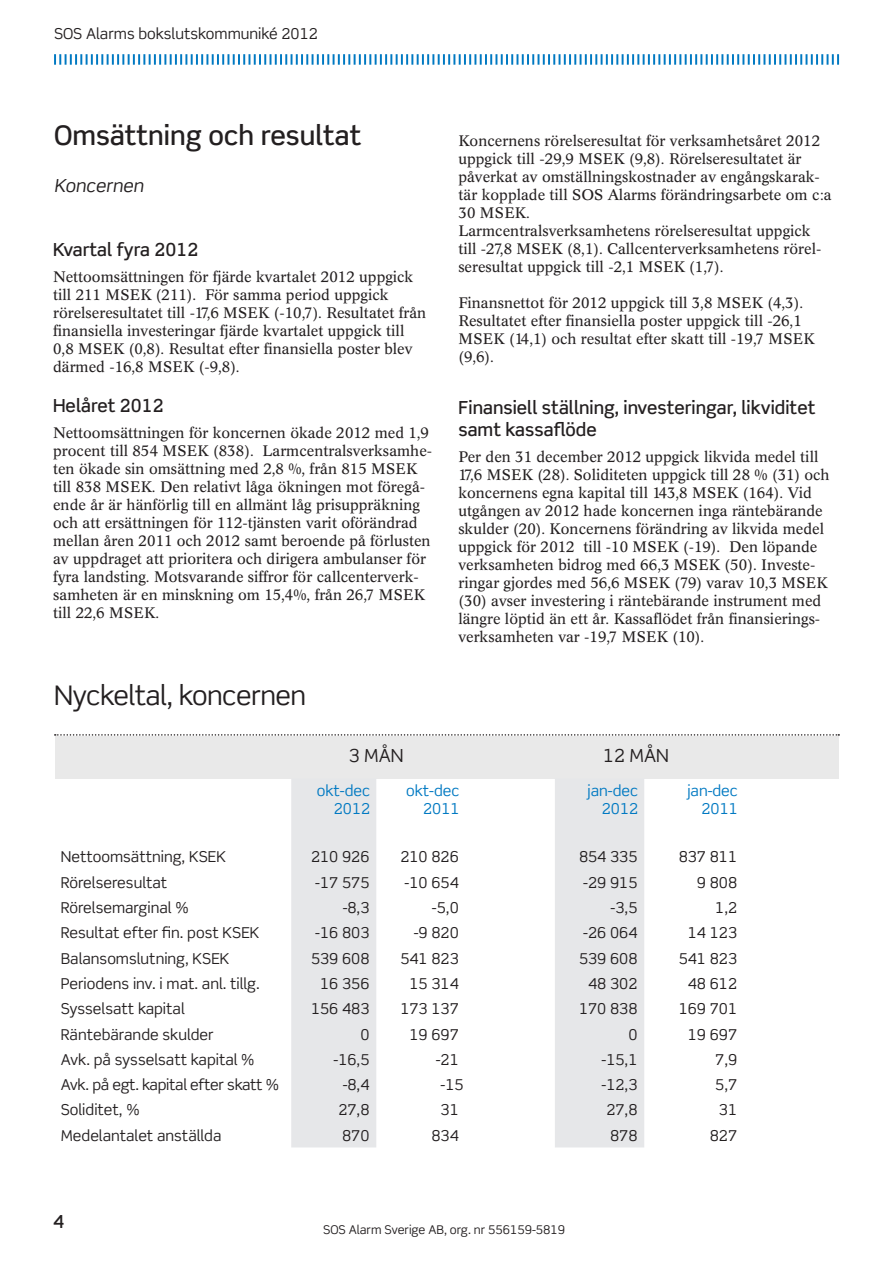
<style>
.page{position:relative;width:893px;height:1263px;background:#fff}
.page>*{position:absolute;margin:0;border:0;box-sizing:border-box;transform-origin:0 0}
.SOS_Alarm_Rubrik{font:500 27px "Scene Corporate";color:#231f20}
.SOS_Alarm_Rubrik-2{font:27px "Scene Corporate";letter-spacing:-.02em;color:#231f20}
.SOS_Alarm_Rubrik-3{font:500 18px/21.6px "Scene Corporate";color:#231f20}
.SOS_Alarm_Rubrik-4{font:italic 18px "Scene Corporate";color:#231f20}
.SOS_Alarm_Rubrik-5{font:18px "Scene Corporate";color:#231f20}
.SOSAlarm_brödtext{font:15px/18px "Concorde BE";color:#231f20}
.SOS_Alarm_Rubrik-6{font:15px "Scene Corporate";color:#231f20}
.SOS_Alarm_Rubrik-7{font:15px/18px "Scene Corporate";color:#0079c2;text-align:right}
.SOS_Alarm_Rubrik-8{font:15px "Scene Corporate";letter-spacing:-.02em;color:#231f20}
.t1{font:12px "Scene Corporate";color:#231f20}
</style>
<div class="page">
<svg style="left:54px;top:54px;width:785px;height:11px"></svg>
<svg style="left:55px;top:734px;width:784px;height:2px"></svg>
<div style="left:55px;top:736px;width:783px;height:43px;background:#e9e9e9"></div>
<svg style="left:291px;top:779px;width:353px;height:368px"></svg>
<p class="SOS_Alarm_Rubrik-6" style="left:54px;top:25px;width:265px">SOS Alarms bokslutskommuniké 2012</p>
<p class="SOS_Alarm_Rubrik" style="left:54px;top:119px;width:309px">Omsättning och resultat</p>
<p class="SOS_Alarm_Rubrik-4" style="left:54px;top:174px;width:91px">Koncernen</p>
<p class="SOS_Alarm_Rubrik-3" style="left:53px;top:238px;width:147px">Kvartal fyra 2012</p>
<p class="SOSAlarm_brödtext" style="left:53px;top:268px;width:375px">Nettoomsättningen för fjärde kvartalet 2012 uppgick till 211 MSEK (211). För samma period uppgick rörelseresultatet till -17,6 MSEK (-10,7). Resultatet från finansiella investeringar fjärde kvartalet uppgick till 0,8 MSEK (0,8). Resultat efter finansiella poster blev därmed -16,8 MSEK (-9,8).</p>
<p class="SOS_Alarm_Rubrik-3" style="left:53px;top:394px;width:112px">Helåret 2012</p>
<p class="SOSAlarm_brödtext" style="left:53px;top:424px;width:381px">Nettoomsättningen för koncernen ökade 2012 med 1,9 procent till 854 MSEK (838). Larmcentralsverksamhe&shy;ten ökade sin omsättning med 2,8 %, från 815 MSEK till 838 MSEK. Den relativt låga ökningen mot föregå&shy;ende år är hänförlig till en allmänt låg prisuppräkning och att ersättningen för 112-tjänsten varit oförändrad mellan åren 2011 och 2012 samt beroende på förlusten av uppdraget att prioritera och dirigera ambulanser för fyra landsting. Motsvarande siffror för callcenterverk&shy;samheten är en minskning om 15,4%, från 26,7 MSEK till 22,6 MSEK.</p>
<p class="SOS_Alarm_Rubrik-2" style="left:54px;top:678px;width:254px">Nyckeltal, koncernen</p>
<p class="SOSAlarm_brödtext" style="left:458px;top:132px;width:375px">Koncernens rörelseresultat för verksamhetsåret 2012 uppgick till -29,9 MSEK (9,8). Rörelseresultatet är påverkat av omställningskostnader av engångskarak&shy;tär kopplade till SOS Alarms förändringsarbete om c:a 30 MSEK.</p>
<p class="SOSAlarm_brödtext" style="left:458px;top:222px;width:364px">Larmcentralsverksamhetens rörelseresultat uppgick till -27,8 MSEK (8,1). Callcenterverksamhetens rörel&shy;seresultat uppgick till -2,1 MSEK (1,7).</p>
<p class="SOSAlarm_brödtext" style="left:458px;top:294px;width:358px">Finansnettot för 2012 uppgick till 3,8 MSEK (4,3).<br>Resultatet efter finansiella poster uppgick till -26,1<br>MSEK (14,1) och resultat efter skatt till -19,7 MSEK (9,6).</p>
<p class="SOS_Alarm_Rubrik-3" style="left:458px;top:396px;width:359px">Finansiell ställning, investeringar, likviditet samt kassaflöde</p>
<p class="SOSAlarm_brödtext" style="left:458px;top:448px;width:373px">Per den 31 december 2012 uppgick likvida medel till 17,6 MSEK (28). Soliditeten uppgick till 28 % (31) och koncernens egna kapital till 143,8 MSEK (164). Vid utgången av 2012 hade koncernen inga räntebärande skulder (20). Koncernens förändring av likvida medel uppgick för 2012 till -10 MSEK (-19). Den löpande verksamheten bidrog med 66,3 MSEK (50). Investe&shy;ringar gjordes med 56,6 MSEK (79) varav 10,3 MSEK (30) avser investering i räntebärande instrument med längre löptid än ett år. Kassaflödet från finansierings&shy;verksamheten var -19,7 MSEK (10).</p>
<p class="SOS_Alarm_Rubrik-5" style="left:349px;top:744px;width:56px">3 MÅN</p>
<p class="SOS_Alarm_Rubrik-5" style="left:603px;top:744px;width:67px">12 MÅN</p>
<p class="SOS_Alarm_Rubrik-7" style="left:317px;top:782px;width:55px">okt-dec<br>2012</p>
<p class="SOS_Alarm_Rubrik-7" style="left:406px;top:782px;width:55px">okt-dec<br>2011</p>
<p class="SOS_Alarm_Rubrik-7" style="left:588px;top:782px;width:52px">jan-dec<br>2012</p>
<p class="SOS_Alarm_Rubrik-7" style="left:687px;top:782px;width:52px">jan-dec<br>2011</p>
<p class="SOS_Alarm_Rubrik-6" style="left:61px;top:848px;width:167px">Nettoomsättning, KSEK</p>
<p class="SOS_Alarm_Rubrik-6" style="left:311px;top:848px;width:60px">210 926</p>
<p class="SOS_Alarm_Rubrik-6" style="left:400px;top:848px;width:60px">210 826</p>
<p class="SOS_Alarm_Rubrik-6" style="left:579px;top:848px;width:60px">854 335</p>
<p class="SOS_Alarm_Rubrik-6" style="left:679px;top:848px;width:60px">837 811</p>
<p class="SOS_Alarm_Rubrik-6" style="left:61px;top:873px;width:108px">Rörelseresultat</p>
<p class="SOS_Alarm_Rubrik-6" style="left:315px;top:873px;width:56px">-17 575</p>
<p class="SOS_Alarm_Rubrik-6" style="left:405px;top:873px;width:56px">-10 654</p>
<p class="SOS_Alarm_Rubrik-6" style="left:583px;top:873px;width:56px">-29 915</p>
<p class="SOS_Alarm_Rubrik-6" style="left:697px;top:873px;width:42px">9 808</p>
<p class="SOS_Alarm_Rubrik-6" style="left:61px;top:898px;width:129px">Rörelsemarginal %</p>
<p class="SOS_Alarm_Rubrik-6" style="left:343px;top:898px;width:28px">-8,3</p>
<p class="SOS_Alarm_Rubrik-6" style="left:432px;top:898px;width:28px">-5,0</p>
<p class="SOS_Alarm_Rubrik-6" style="left:611px;top:898px;width:28px">-3,5</p>
<p class="SOS_Alarm_Rubrik-6" style="left:715px;top:898px;width:23px">1,2</p>
<p class="SOS_Alarm_Rubrik-6" style="left:61px;top:923px;width:200px">Resultat efter fin. post KSEK</p>
<p class="SOS_Alarm_Rubrik-6" style="left:315px;top:923px;width:56px">-16 803</p>
<p class="SOS_Alarm_Rubrik-6" style="left:414px;top:923px;width:47px">-9 820</p>
<p class="SOS_Alarm_Rubrik-6" style="left:583px;top:923px;width:56px">-26 064</p>
<p class="SOS_Alarm_Rubrik-6" style="left:688px;top:923px;width:51px">14 123</p>
<p class="SOS_Alarm_Rubrik-6" style="left:61px;top:949px;width:170px">Balansomslutning, KSEK</p>
<p class="SOS_Alarm_Rubrik-6" style="left:311px;top:949px;width:60px">539 608</p>
<p class="SOS_Alarm_Rubrik-6" style="left:400px;top:949px;width:60px">541 823</p>
<p class="SOS_Alarm_Rubrik-6" style="left:579px;top:949px;width:60px">539 608</p>
<p class="SOS_Alarm_Rubrik-6" style="left:679px;top:949px;width:60px">541 823</p>
<p class="SOS_Alarm_Rubrik-6" style="left:61px;top:974px;width:201px">Periodens inv. i mat. anl. tillg.</p>
<p class="SOS_Alarm_Rubrik-6" style="left:320px;top:974px;width:51px">16 356</p>
<p class="SOS_Alarm_Rubrik-6" style="left:409px;top:974px;width:51px">15 314</p>
<p class="SOS_Alarm_Rubrik-6" style="left:588px;top:974px;width:51px">48 302</p>
<p class="SOS_Alarm_Rubrik-6" style="left:688px;top:974px;width:51px">48 612</p>
<p class="SOS_Alarm_Rubrik-6" style="left:61px;top:999px;width:125px">Sysselsatt kapital</p>
<p class="SOS_Alarm_Rubrik-6" style="left:311px;top:999px;width:60px">156 483</p>
<p class="SOS_Alarm_Rubrik-6" style="left:400px;top:999px;width:60px">173 137</p>
<p class="SOS_Alarm_Rubrik-6" style="left:579px;top:999px;width:60px">170 838</p>
<p class="SOS_Alarm_Rubrik-6" style="left:679px;top:999px;width:60px">169 701</p>
<p class="SOS_Alarm_Rubrik-6" style="left:61px;top:1025px;width:154px">Räntebärande skulder</p>
<p class="SOS_Alarm_Rubrik-6" style="left:360px;top:1025px;width:11px">0</p>
<p class="SOS_Alarm_Rubrik-6" style="left:409px;top:1025px;width:51px">19 697</p>
<p class="SOS_Alarm_Rubrik-6" style="left:628px;top:1025px;width:11px">0</p>
<p class="SOS_Alarm_Rubrik-6" style="left:688px;top:1025px;width:51px">19 697</p>
<p class="SOS_Alarm_Rubrik-6" style="left:61px;top:1050px;width:195px">Avk. på sysselsatt kapital %</p>
<p class="SOS_Alarm_Rubrik-6" style="left:334px;top:1050px;width:37px">-16,5</p>
<p class="SOS_Alarm_Rubrik-6" style="left:436px;top:1050px;width:25px">-21</p>
<p class="SOS_Alarm_Rubrik-6" style="left:601px;top:1050px;width:37px">-15,1</p>
<p class="SOS_Alarm_Rubrik-6" style="left:715px;top:1050px;width:23px">7,9</p>
<p class="SOS_Alarm_Rubrik-8" style="left:61px;top:1075px;width:220px">Avk. på egt. kapital efter skatt %</p>
<p class="SOS_Alarm_Rubrik-6" style="left:343px;top:1075px;width:28px">-8,4</p>
<p class="SOS_Alarm_Rubrik-6" style="left:441px;top:1075px;width:25px">-15</p>
<p class="SOS_Alarm_Rubrik-6" style="left:601px;top:1075px;width:37px">-12,3</p>
<p class="SOS_Alarm_Rubrik-6" style="left:715px;top:1075px;width:23px">5,7</p>
<p class="SOS_Alarm_Rubrik-6" style="left:61px;top:1100px;width:80px">Soliditet, %</p>
<p class="SOS_Alarm_Rubrik-6" style="left:338px;top:1100px;width:33px">27,8</p>
<p class="SOS_Alarm_Rubrik-6" style="left:441px;top:1100px;width:20px">31</p>
<p class="SOS_Alarm_Rubrik-6" style="left:606px;top:1100px;width:33px">27,8</p>
<p class="SOS_Alarm_Rubrik-6" style="left:719px;top:1100px;width:20px">31</p>
<p class="SOS_Alarm_Rubrik-6" style="left:61px;top:1126px;width:162px">Medelantalet anställda</p>
<p class="SOS_Alarm_Rubrik-6" style="left:342px;top:1126px;width:29px">870</p>
<p class="SOS_Alarm_Rubrik-6" style="left:431px;top:1126px;width:29px">834</p>
<p class="SOS_Alarm_Rubrik-6" style="left:610px;top:1126px;width:29px">878</p>
<p class="SOS_Alarm_Rubrik-6" style="left:710px;top:1126px;width:29px">827</p>
<p class="SOS_Alarm_Rubrik-3" style="left:53px;top:1210px;width:12px">4</p>
<p class="t1" style="left:323px;top:1222px;width:243px">SOS Alarm Sverige AB, org. nr 556159-5819</p>
</div>
